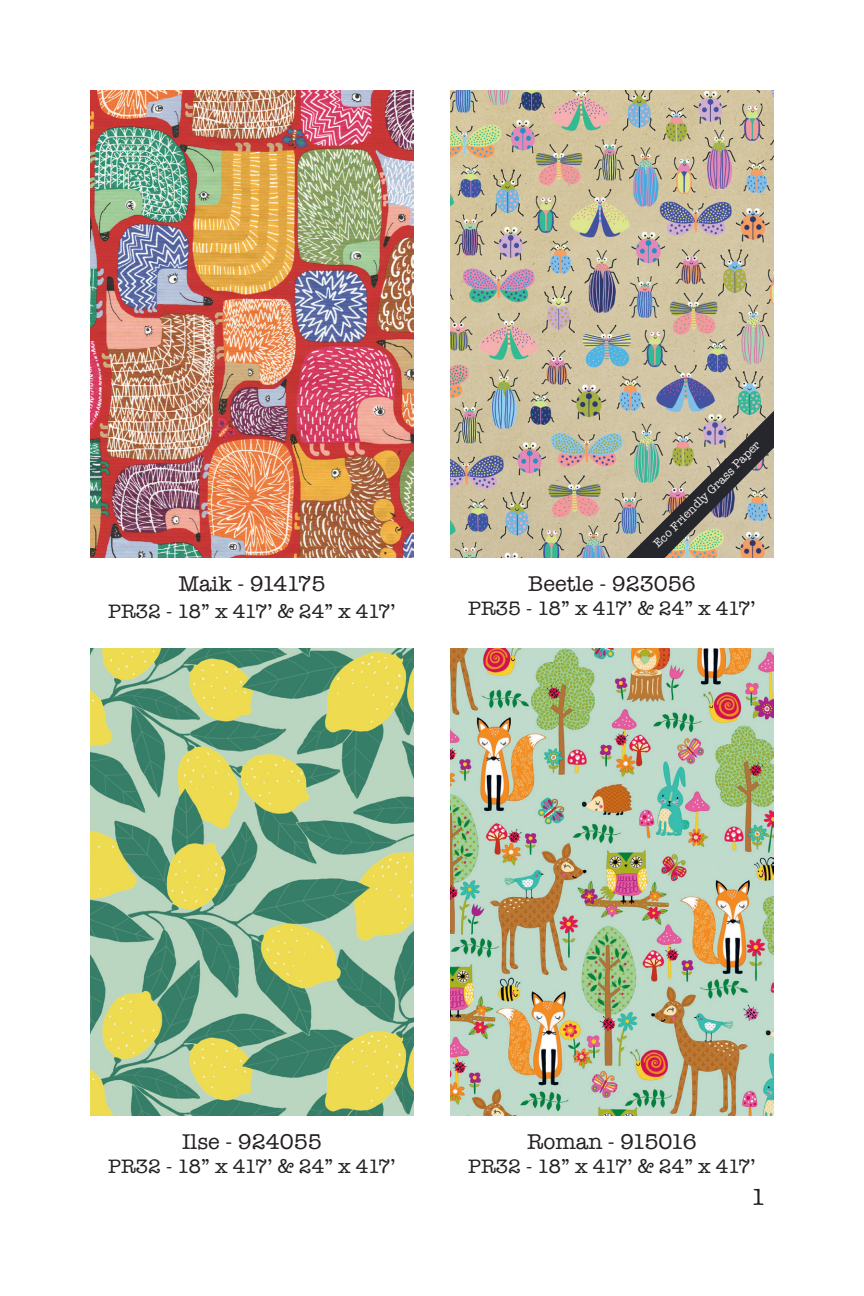
<style>
.page{position:relative;width:864px;height:1296px;background:#fff}
.page>*{position:absolute;margin:0;border:0;box-sizing:border-box;transform-origin:0 0}
.t1{font:24px "American Typewriter";color:#231f20}
.t2{font:22px "American Typewriter";color:#231f20}
.t3{font:22px "American Typewriter";letter-spacing:-.025em;color:#231f20}
.t4{font:20px "American Typewriter";letter-spacing:-.045em;color:#231f20}
.t5{font:12px "American Typewriter";color:#f2f1ec}
</style>
<div class="page">
<img style="left:90px;top:90px;width:324px;height:468px">
<img style="left:450px;top:648px;width:324px;height:468px">
<img style="left:90px;top:648px;width:324px;height:468px">
<img style="left:450px;top:90px;width:324px;height:468px">
<img style="left:626px;top:411px;width:148px;height:147px">
<p class="t3" style="left:178px;top:567px;width:149px">Maik - 914175</p>
<p class="t4" style="left:108px;top:596px;width:289px">PR32 - 18” x 417’ &amp; 24” x 417’</p>
<p class="t5" style="left:649px;top:539px;width:147px;rotate:-45deg">Eco Friendly Grass Paper</p>
<p class="t2" style="left:528px;top:567px;width:169px">Beetle - 923056</p>
<p class="t4" style="left:468px;top:593px;width:289px">PR35 - 18” x 417’ &amp; 24” x 417’</p>
<p class="t2" style="left:182px;top:1125px;width:141px">Ilse - 924055</p>
<p class="t4" style="left:108px;top:1151px;width:289px">PR32 - 18” x 417’ &amp; 24” x 417’</p>
<p class="t2" style="left:527px;top:1125px;width:171px">Roman - 915016</p>
<p class="t4" style="left:468px;top:1151px;width:289px">PR32 - 18” x 417’ &amp; 24” x 417’</p>
<p class="t1" style="left:751px;top:1178px;width:17px">1</p>
</div>
